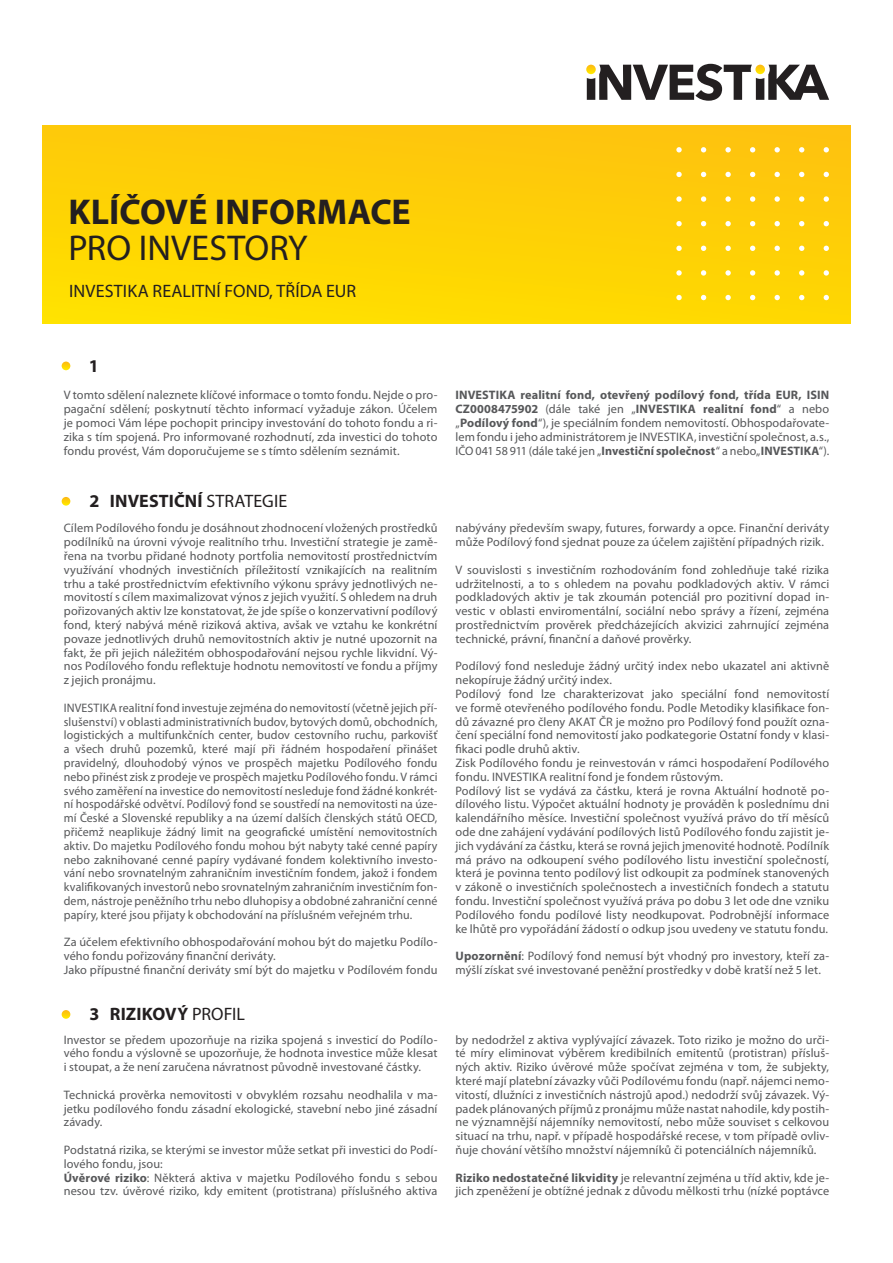
<style>
.page{position:relative;width:893px;height:1263px;background:#fff}
.page>*{position:absolute;margin:0;border:0;box-sizing:border-box;transform-origin:0 0}
.t1{font:700 36px "Myriad Pro";letter-spacing:.005em;color:#231f20}
.t2{font:36px "Myriad Pro";color:#231f20}
.t3{font:700 18px "Myriad Pro";letter-spacing:.01em;color:#231f20}
.t4{font:18px "Myriad Pro";letter-spacing:.005em;color:#231f20}
.t5{font:12.3px/13.8px "Myriad Pro";letter-spacing:.01em;color:#57585a;text-align:justify}
.s1{font-weight:400}
.s2{font-weight:700}
</style>
<div class="page">
<svg style="left:586px;top:64px;width:243px;height:37px"></svg>
<div style="left:43px;top:125px;width:807px;height:198px;background:linear-gradient(to right,#fed604,#fecc09)"></div>
<svg style="left:62px;top:362px;width:8px;height:8px"></svg>
<svg style="left:62px;top:1010px;width:8px;height:9px"></svg>
<svg style="left:62px;top:497px;width:8px;height:9px"></svg>
<svg style="left:701px;top:147px;width:5px;height:5px"></svg>
<svg style="left:676px;top:147px;width:6px;height:5px"></svg>
<svg style="left:676px;top:172px;width:6px;height:5px"></svg>
<svg style="left:701px;top:172px;width:5px;height:5px"></svg>
<svg style="left:725px;top:147px;width:6px;height:5px"></svg>
<svg style="left:725px;top:172px;width:6px;height:5px"></svg>
<svg style="left:750px;top:147px;width:5px;height:5px"></svg>
<svg style="left:750px;top:172px;width:5px;height:5px"></svg>
<svg style="left:774px;top:147px;width:6px;height:5px"></svg>
<svg style="left:774px;top:172px;width:6px;height:5px"></svg>
<svg style="left:799px;top:147px;width:5px;height:5px"></svg>
<svg style="left:799px;top:172px;width:5px;height:5px"></svg>
<svg style="left:824px;top:147px;width:5px;height:5px"></svg>
<svg style="left:824px;top:172px;width:5px;height:5px"></svg>
<svg style="left:676px;top:196px;width:6px;height:6px"></svg>
<svg style="left:701px;top:196px;width:5px;height:6px"></svg>
<svg style="left:725px;top:196px;width:6px;height:6px"></svg>
<svg style="left:750px;top:196px;width:5px;height:6px"></svg>
<svg style="left:774px;top:196px;width:6px;height:6px"></svg>
<svg style="left:799px;top:196px;width:5px;height:6px"></svg>
<svg style="left:824px;top:196px;width:5px;height:6px"></svg>
<svg style="left:676px;top:221px;width:6px;height:5px"></svg>
<svg style="left:701px;top:221px;width:5px;height:5px"></svg>
<svg style="left:725px;top:221px;width:6px;height:5px"></svg>
<svg style="left:750px;top:221px;width:5px;height:5px"></svg>
<svg style="left:774px;top:221px;width:6px;height:5px"></svg>
<svg style="left:799px;top:221px;width:5px;height:5px"></svg>
<svg style="left:824px;top:221px;width:5px;height:5px"></svg>
<svg style="left:676px;top:246px;width:6px;height:5px"></svg>
<svg style="left:701px;top:246px;width:5px;height:5px"></svg>
<svg style="left:725px;top:246px;width:6px;height:5px"></svg>
<svg style="left:750px;top:246px;width:5px;height:5px"></svg>
<svg style="left:774px;top:246px;width:6px;height:5px"></svg>
<svg style="left:799px;top:246px;width:5px;height:5px"></svg>
<svg style="left:824px;top:246px;width:5px;height:5px"></svg>
<svg style="left:676px;top:270px;width:6px;height:6px"></svg>
<svg style="left:701px;top:270px;width:5px;height:6px"></svg>
<svg style="left:725px;top:270px;width:6px;height:6px"></svg>
<svg style="left:750px;top:270px;width:5px;height:6px"></svg>
<svg style="left:774px;top:270px;width:6px;height:6px"></svg>
<svg style="left:799px;top:270px;width:5px;height:6px"></svg>
<svg style="left:824px;top:270px;width:5px;height:6px"></svg>
<svg style="left:676px;top:295px;width:6px;height:5px"></svg>
<svg style="left:701px;top:295px;width:5px;height:5px"></svg>
<svg style="left:725px;top:295px;width:6px;height:5px"></svg>
<svg style="left:750px;top:295px;width:5px;height:5px"></svg>
<svg style="left:774px;top:295px;width:6px;height:5px"></svg>
<svg style="left:799px;top:295px;width:5px;height:5px"></svg>
<svg style="left:824px;top:295px;width:5px;height:5px"></svg>
<h1 class="t1" style="left:68px;top:191px;width:344px">KLÍČOVÉ INFORMACE</h1>
<h1 class="t2" style="left:68px;top:228px;width:241px">PRO INVESTORY</h1>
<h2 class="t4" style="left:69px;top:281px;width:288px">INVESTIKA REALITNÍ FOND, TŘÍDA EUR</h2>
<h2 class="t3" style="left:89px;top:356px;width:11px">1</h2>
<p class="t5" style="left:64px;top:389px;width:375px">V tomto sdělení naleznete klíčové informace o tomto fondu. Nejde o pro&shy;pagační sdělení; poskytnutí těchto informací vyžaduje zákon. Účelem je pomoci Vám lépe pochopit principy investování do tohoto fondu a ri&shy;zika s tím spojená. Pro informované rozhodnutí, zda investici do tohoto fondu provést, Vám doporučujeme se s tímto sdělením seznámit.</p>
<h2 class="t3" style="left:89px;top:491px;width:199px">2 INVESTIČNÍ <span class="s1">STRATEGIE</span></h2>
<p class="t5" style="left:64px;top:521px;width:375px">Cílem Podílového fondu je dosáhnout zhodnocení vložených prostředků podílníků na úrovni vývoje realitního trhu. Investiční strategie je zamě&shy;řena na tvorbu přidané hodnoty portfolia nemovitostí prostřednictvím využívání vhodných investičních příležitostí vznikajících na realitním trhu a také prostřednictvím efektivního výkonu správy jednotlivých ne&shy;movitostí s cílem maximalizovat výnos z jejich využití. S ohledem na druh pořizovaných aktiv lze konstatovat, že jde spíše o konzervativní podílový fond, který nabývá méně riziková aktiva, avšak ve vztahu ke konkrétní povaze jednotlivých druhů nemovitostních aktiv je nutné upozornit na fakt, že při jejich náležitém obhospodařování nejsou rychle likvidní. Vý&shy;nos Podílového fondu reflektuje hodnotu nemovitostí ve fondu a příjmy z jejich pronájmu.</p>
<p class="t5" style="left:64px;top:701px;width:375px">INVESTIKA realitní fond investuje zejména do nemovitostí (včetně jejich pří&shy;slušenství) v oblasti administrativních budov, bytových domů, obchodních, logistických a multifunkčních center, budov cestovního ruchu, parkovišť a všech druhů pozemků, které mají při řádném hospodaření přinášet pravidelný, dlouhodobý výnos ve prospěch majetku Podílového fondu nebo přinést zisk z prodeje ve prospěch majetku Podílového fondu. V rámci svého zaměření na investice do nemovitostí nesleduje fond žádné konkrét&shy;ní hospodářské odvětví. Podílový fond se soustředí na nemovitosti na úze&shy;mí České a Slovenské republiky a na území dalších členských států OECD, přičemž neaplikuje žádný limit na geografické umístění nemovitostních aktiv. Do majetku Podílového fondu mohou být nabyty také cenné papíry nebo zaknihované cenné papíry vydávané fondem kolektivního investo&shy;vání nebo srovnatelným zahraničním investičním fondem, jakož i fondem kvalifikovaných investorů nebo srovnatelným zahraničním investičním fon&shy;dem, nástroje peněžního trhu nebo dluhopisy a obdobné zahraniční cenné papíry, které jsou přijaty k obchodování na příslušném veřejném trhu.</p>
<p class="t5" style="left:64px;top:935px;width:375px;text-align:left">Za účelem efektivního obhospodařování mohou být do majetku Podílo&shy;vého fondu pořizovány finanční deriváty.<br>Jako přípustné finanční deriváty smí být do majetku v Podílovém fondu</p>
<h2 class="t3" style="left:89px;top:1004px;width:157px">3 RIZIKOVÝ <span class="s1">PROFIL</span></h2>
<p class="t5" style="left:64px;top:1033px;width:375px">Investor se předem upozorňuje na rizika spojená s investicí do Podílo&shy;vého fondu a výslovně se upozorňuje, že hodnota investice může klesat i stoupat, a že není zaručena návratnost původně investované částky.</p>
<p class="t5" style="left:64px;top:1088px;width:375px">Technická prověrka nemovitosti v obvyklém rozsahu neodhalila v ma&shy;jetku podílového fondu zásadní ekologické, stavební nebo jiné zásadní závady.</p>
<p class="t5" style="left:64px;top:1143px;width:375px;text-align:left">Podstatná rizika, se kterými se investor může setkat při investici do Podí&shy;lového fondu, jsou:<br><span class="s2">Úvěrové riziko</span>: Některá aktiva v majetku Podílového fondu s sebou nesou tzv. úvěrové riziko, kdy emitent (protistrana) příslušného aktiva</p>
<p class="t5" style="left:455px;top:389px;width:375px"><span class="s2">INVESTIKA realitní fond, otevřený podílový fond, třída EUR, ISIN CZ0008475902</span> (dále také jen „<span class="s2">INVESTIKA realitní fond</span>“ a nebo „<span class="s2">Podílový fond</span>“), je speciálním fondem nemovitostí. Obhospodařovate&shy;lem fondu i jeho administrátorem je INVESTIKA, investiční společnost, a.s., IČO 041 58 911 (dále také jen „<span class="s2">Investiční společnost</span>“ a nebo„<span class="s2">INVESTIKA</span>“).</p>
<p class="t5" style="left:455px;top:521px;width:375px">nabývány především swapy, futures, forwardy a opce. Finanční deriváty může Podílový fond sjednat pouze za účelem zajištění případných rizik.</p>
<p class="t5" style="left:455px;top:563px;width:375px">V souvislosti s investičním rozhodováním fond zohledňuje také rizika udržitelnosti, a to s ohledem na povahu podkladových aktiv. V rámci podkladových aktiv je tak zkoumán potenciál pro pozitivní dopad in&shy;vestic v oblasti enviromentální, sociální nebo správy a řízení, zejména prostřednictvím prověrek předcházejících akvizici zahrnující zejména technické, právní, finanční a daňové prověrky.</p>
<p class="t5" style="left:455px;top:659px;width:375px;text-align:left">Podílový fond nesleduje žádný určitý index nebo ukazatel ani aktivně nekopíruje žádný určitý index.<br>Podílový fond lze charakterizovat jako speciální fond nemovitostí ve formě otevřeného podílového fondu. Podle Metodiky klasifikace fon&shy;dů závazné pro členy AKAT ČR je možno pro Podílový fond použít ozna&shy;čení speciální fond nemovitostí jako podkategorie Ostatní fondy v klasi&shy;fikaci podle druhů aktiv.<br>Zisk Podílového fondu je reinvestován v rámci hospodaření Podílového fondu. INVESTIKA realitní fond je fondem růstovým.<br>Podílový list se vydává za částku, která je rovna Aktuální hodnotě po&shy;dílového listu. Výpočet aktuální hodnoty je prováděn k poslednímu dni kalendářního měsíce. Investiční společnost využívá právo do tří měsíců ode dne zahájení vydávání podílových listů Podílového fondu zajistit je&shy;jich vydávání za částku, která se rovná jejich jmenovité hodnotě. Podílník má právo na odkoupení svého podílového listu investiční společností, která je povinna tento podílový list odkoupit za podmínek stanovených v zákoně o investičních společnostech a investičních fondech a statutu fondu. Investiční společnost využívá práva po dobu 3 let ode dne vzniku Podílového fondu podílové listy neodkupovat. Podrobnější informace ke lhůtě pro vypořádání žádostí o odkup jsou uvedeny ve statutu fondu.</p>
<p class="t5" style="left:455px;top:949px;width:375px"><span class="s2">Upozornění</span>: Podílový fond nemusí být vhodný pro investory, kteří za&shy;mýšlí získat své investované peněžní prostředky v době kratší než 5 let.</p>
<p class="t5" style="left:455px;top:1033px;width:375px">by nedodržel z aktiva vyplývající závazek. Toto riziko je možno do urči&shy;té míry eliminovat výběrem kredibilních emitentů (protistran) přísluš&shy;ných aktiv. Riziko úvěrové může spočívat zejména v tom, že subjekty, které mají platební závazky vůči Podílovému fondu (např. nájemci nemo&shy;vitostí, dlužníci z investičních nástrojů apod.) nedodrží svůj závazek. Vý&shy;padek plánovaných příjmů z pronájmu může nastat nahodile, kdy postih&shy;ne významnější nájemníky nemovitostí, nebo může souviset s celkovou situací na trhu, např. v případě hospodářské recese, v tom případě ovliv&shy;ňuje chování většího množství nájemníků či potenciálních nájemníků.</p>
<p class="t5" style="left:455px;top:1171px;width:375px"><span class="s2">Riziko nedostatečné likvidity</span> je relevantní zejména u tříd aktiv, kde je&shy;jich zpeněžení je obtížné jednak z důvodu mělkosti trhu (nízké poptávce</p>
</div>
